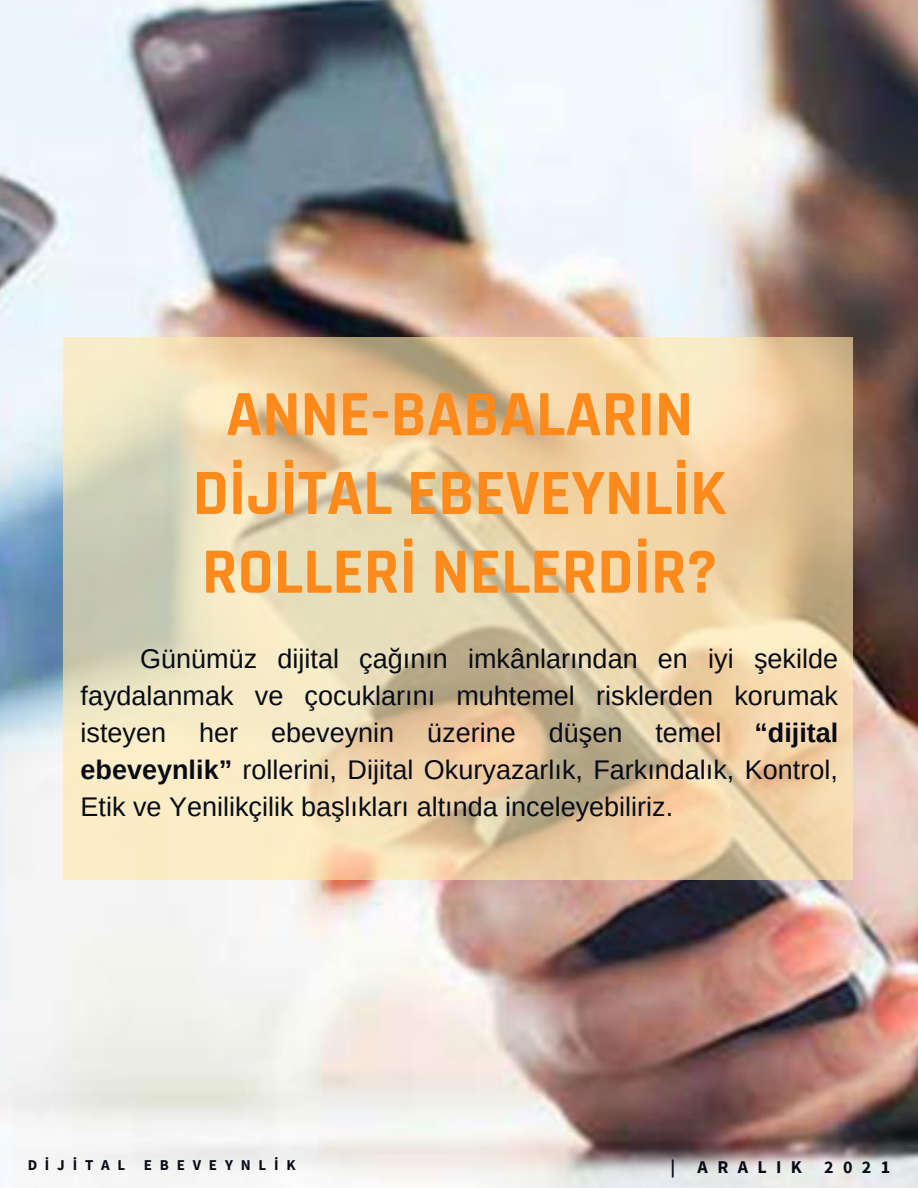
<style>
.page{position:relative;width:918px;height:1188px;background:#fff}
.page>*{position:absolute;margin:0;border:0;box-sizing:border-box;transform-origin:0 0}
.t1{font:700 65.4px/78.8px "Rajdhani";color:#ff8a1c;text-align:center}
.t2{font:27px/37.2px "Arimo";color:#080b17;text-align:justify}
.t3{font:700 18px "Source Sans Pro";letter-spacing:.52em;color:#080b17}
.t4{font:700 15px "Source Sans Pro";letter-spacing:.52em;color:#080b17}
.s1{font-weight:700}
</style>
<div class="page">
<img style="left:0;top:0;width:918px;height:1188px">
<svg style="left:63px;top:337px;width:790px;height:543px;background:#e7d3ad"></svg>
<h1 class="t1" style="left:193px;top:377px;width:535px">ANNE-BABALARIN<br>DİJİTAL EBEVEYNLİK<br>ROLLERİ NELERDİR?</h1>
<p class="t2" style="left:81px;top:640px;width:759px;text-indent:60px">Günümüz dijital çağının imkânlarından en iyi şekilde faydalanmak ve çocuklarını muhtemel risklerden korumak isteyen her ebeveynin üzerine düşen temel <span class="s1">“dijital ebeveynlik”</span> rollerini, Dijital Okuryazarlık, Farkındalık, Kontrol, Etik ve Yenilikçilik başlıkları altında inceleyebiliriz.</p>
<p class="t4" style="left:28px;top:1155px;width:269px">DİJİTAL EBEVEYNLİK</p>
<p class="t3" style="left:671px;top:1154px;width:221px">| ARALIK 2021</p>
</div>
